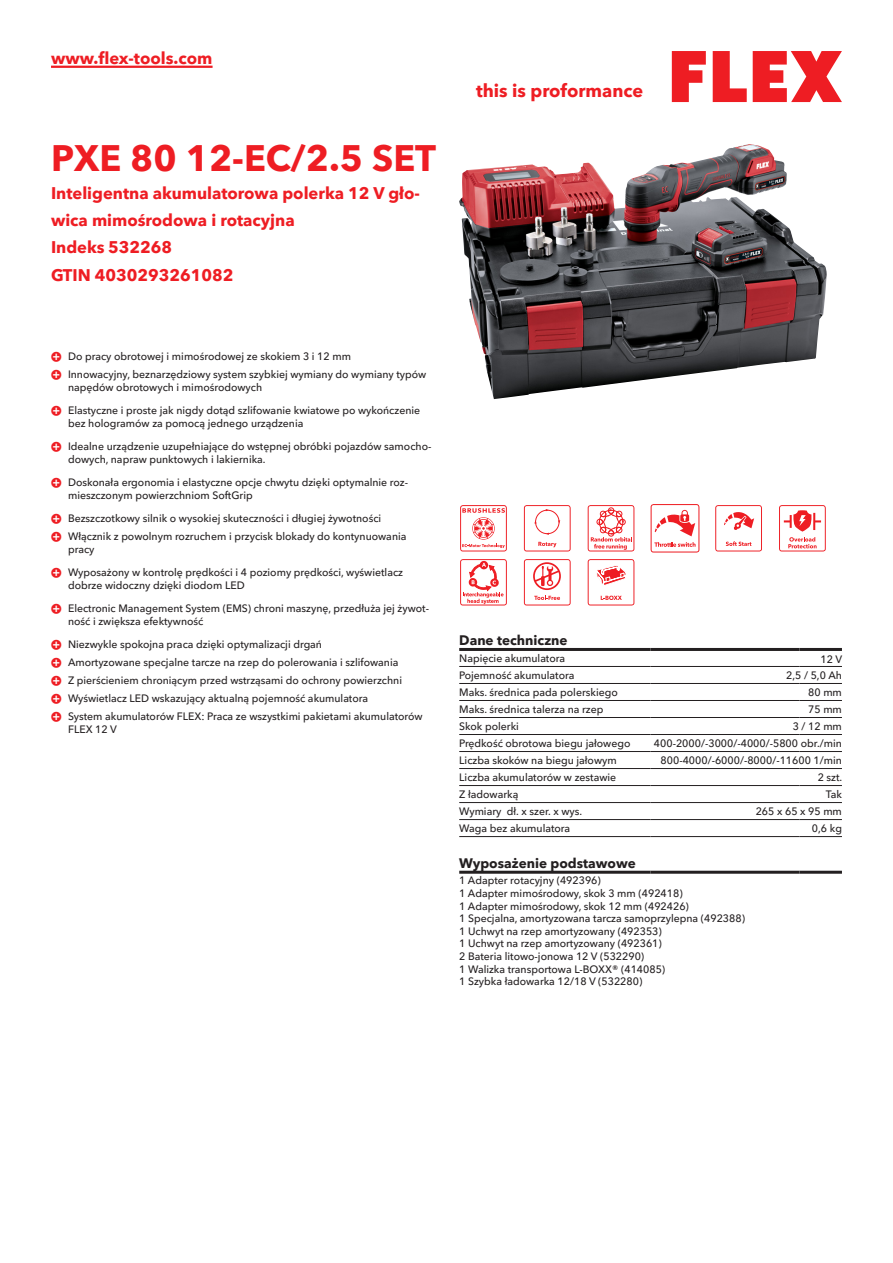
<style>
.page{position:relative;width:893px;height:1263px;background:#fff}
.page>*{position:absolute;margin:0;border:0;box-sizing:border-box;transform-origin:0 0}
.CB_AF_Product-name{font:700 36px "Avenir Next W1 G";color:#ee1d23}
.t1{font:700 18px "Avenir Next W1 G";color:#ee1d23}
.CB_AF_Product-short{font:700 16.5px/27px "Avenir Next W1 G";color:#ee1d23}
.CB_AF_Order-number{font:700 16.5px "Avenir Next W1 G";color:#ee1d23}
.CB_AF_Table-headline{font:700 13.5px "Avenir Next W1 G";color:#231f20}
.CB_AF_Table-specific{font:500 10.5px/12.6px "Avenir Next W1 G";color:#231f20}
</style>
<div class="page">
<svg style="left:672px;top:51px;width:34px;height:51px"></svg>
<svg style="left:713px;top:51px;width:34px;height:51px"></svg>
<svg style="left:753px;top:51px;width:89px;height:51px"></svg>
<hr style="left:51px;top:66px;width:162px;height:2px;background:#ee1d23">
<img style="left:459px;top:144px;width:290px;height:255px">
<hr style="left:459px;top:666px;width:192px;height:1px;background:#231f20">
<hr style="left:651px;top:666px;width:148px;height:1px;background:#231f20">
<hr style="left:799px;top:666px;width:43px;height:1px;background:#231f20">
<hr style="left:459px;top:683px;width:192px;height:1px;background:#231f20">
<hr style="left:651px;top:683px;width:148px;height:1px;background:#231f20">
<hr style="left:799px;top:683px;width:43px;height:1px;background:#231f20">
<hr style="left:459px;top:700px;width:192px;height:1px;background:#231f20">
<hr style="left:651px;top:700px;width:148px;height:1px;background:#231f20">
<hr style="left:799px;top:700px;width:43px;height:1px;background:#231f20">
<hr style="left:459px;top:717px;width:192px;height:1px;background:#231f20">
<hr style="left:651px;top:717px;width:148px;height:1px;background:#231f20">
<hr style="left:799px;top:717px;width:43px;height:1px;background:#231f20">
<hr style="left:459px;top:734px;width:192px;height:1px;background:#231f20">
<hr style="left:651px;top:734px;width:148px;height:1px;background:#231f20">
<hr style="left:799px;top:734px;width:43px;height:1px;background:#231f20">
<hr style="left:459px;top:751px;width:192px;height:1px;background:#231f20">
<hr style="left:651px;top:751px;width:148px;height:1px;background:#231f20">
<hr style="left:799px;top:751px;width:43px;height:1px;background:#231f20">
<hr style="left:459px;top:768px;width:192px;height:1px;background:#231f20">
<hr style="left:651px;top:768px;width:148px;height:1px;background:#231f20">
<hr style="left:799px;top:768px;width:43px;height:1px;background:#231f20">
<hr style="left:459px;top:785px;width:192px;height:1px;background:#231f20">
<hr style="left:651px;top:785px;width:148px;height:1px;background:#231f20">
<hr style="left:799px;top:785px;width:43px;height:1px;background:#231f20">
<hr style="left:459px;top:802px;width:192px;height:1px;background:#231f20">
<hr style="left:651px;top:802px;width:148px;height:1px;background:#231f20">
<hr style="left:799px;top:802px;width:43px;height:1px;background:#231f20">
<hr style="left:459px;top:819px;width:192px;height:1px;background:#231f20">
<hr style="left:651px;top:819px;width:148px;height:1px;background:#231f20">
<hr style="left:799px;top:819px;width:43px;height:1px;background:#231f20">
<hr style="left:459px;top:836px;width:192px;height:1px;background:#231f20">
<hr style="left:651px;top:836px;width:148px;height:1px;background:#231f20">
<hr style="left:799px;top:836px;width:43px;height:1px;background:#231f20">
<hr style="left:459px;top:648px;width:192px;height:3px;background:#231f20">
<hr style="left:651px;top:648px;width:148px;height:3px;background:#231f20">
<hr style="left:799px;top:648px;width:43px;height:3px;background:#231f20">
<hr style="left:459px;top:871px;width:192px;height:3px;background:#231f20">
<hr style="left:651px;top:871px;width:148px;height:3px;background:#231f20">
<hr style="left:799px;top:871px;width:43px;height:3px;background:#231f20">
<svg style="left:460px;top:505px;width:47px;height:46px"></svg>
<svg style="left:524px;top:505px;width:47px;height:46px"></svg>
<svg style="left:588px;top:505px;width:46px;height:46px"></svg>
<svg style="left:651px;top:504px;width:48px;height:48px"></svg>
<svg style="left:715px;top:505px;width:47px;height:46px"></svg>
<svg style="left:779px;top:505px;width:47px;height:46px"></svg>
<svg style="left:460px;top:559px;width:47px;height:46px"></svg>
<svg style="left:524px;top:559px;width:47px;height:46px"></svg>
<svg style="left:588px;top:559px;width:46px;height:46px"></svg>
<h3 class="CB_AF_Product-short" style="left:51px;top:43px;width:163px">www.flex-tools.com</h3>
<p class="CB_AF_Product-name" style="left:51px;top:130px;width:387px">PXE 80 12-EC/2.5 SET</p>
<p class="CB_AF_Product-short" style="left:51px;top:178px;width:370px">Inteligentna akumulatorowa polerka 12 V gło&shy;wica mimośrodowa i rotacyjna</p>
<p class="CB_AF_Order-number" style="left:51px;top:234px;width:123px">Indeks 532268</p>
<p class="CB_AF_Order-number" style="left:51px;top:262px;width:184px">GTIN 4030293261082</p>
<h2 class="t1" style="left:476px;top:77px;width:169px">this is proformance</h2>
<p class="CB_AF_Table-specific" style="left:68px;top:349px;width:284px">Do pracy obrotowej i mimośrodowej ze skokiem 3 i 12 mm</p>
<p class="CB_AF_Table-specific" style="left:68px;top:367px;width:360px">Innowacyjny, beznarzędziowy system szybkiej wymiany do wymiany typów napędów obrotowych i mimośrodowych</p>
<p class="CB_AF_Table-specific" style="left:68px;top:403px;width:354px">Elastyczne i proste jak nigdy dotąd szlifowanie kwiatowe po wykończenie bez hologramów za pomocą jednego urządzenia</p>
<p class="CB_AF_Table-specific" style="left:68px;top:439px;width:365px">Idealne urządzenie uzupełniające do wstępnej obróbki pojazdów samocho&shy;dowych, napraw punktowych i lakiernika.</p>
<p class="CB_AF_Table-specific" style="left:68px;top:475px;width:342px">Doskonała ergonomia i elastyczne opcje chwytu dzięki optymalnie roz&shy;mieszczonym powierzchniom SoftGrip</p>
<p class="CB_AF_Table-specific" style="left:68px;top:511px;width:315px">Bezszczotkowy silnik o wysokiej skuteczności i długiej żywotności</p>
<p class="CB_AF_Table-specific" style="left:68px;top:529px;width:340px">Włącznik z powolnym rozruchem i przycisk blokady do kontynuowania pracy</p>
<p class="CB_AF_Table-specific" style="left:68px;top:565px;width:337px">Wyposażony w kontrolę prędkości i 4 poziomy prędkości, wyświetlacz dobrze widoczny dzięki diodom LED</p>
<p class="CB_AF_Table-specific" style="left:68px;top:601px;width:363px">Electronic Management System (EMS) chroni maszynę, przedłuża jej żywot&shy;ność i zwiększa efektywność</p>
<p class="CB_AF_Table-specific" style="left:68px;top:637px;width:256px">Niezwykle spokojna praca dzięki optymalizacji drgań</p>
<p class="CB_AF_Table-specific" style="left:68px;top:655px;width:332px">Amortyzowane specjalne tarcze na rzep do polerowania i szlifowania</p>
<p class="CB_AF_Table-specific" style="left:68px;top:673px;width:336px">Z pierścieniem chroniącym przed wstrząsami do ochrony powierzchni</p>
<p class="CB_AF_Table-specific" style="left:68px;top:691px;width:302px">Wyświetlacz LED wskazujący aktualną pojemność akumulatora</p>
<p class="CB_AF_Table-specific" style="left:68px;top:709px;width:356px">System akumulatorów FLEX: Praca ze wszystkimi pakietami akumulatorów<br>FLEX 12 V</p>
<p class="CB_AF_Table-headline" style="left:459px;top:630px;width:110px">Dane techniczne</p>
<p class="CB_AF_Table-specific" style="left:459px;top:651px;width:107px">Napięcie akumulatora</p>
<p class="CB_AF_Table-specific" style="left:820px;top:652px;width:23px">12 V</p>
<p class="CB_AF_Table-specific" style="left:459px;top:668px;width:117px">Pojemność akumulatora</p>
<p class="CB_AF_Table-specific" style="left:786px;top:668px;width:57px">2,5 / 5,0 Ah</p>
<p class="CB_AF_Table-specific" style="left:459px;top:685px;width:160px">Maks. średnica pada polerskiego</p>
<p class="CB_AF_Table-specific" style="left:808px;top:685px;width:35px">80 mm</p>
<p class="CB_AF_Table-specific" style="left:459px;top:702px;width:146px">Maks. średnica talerza na rzep</p>
<p class="CB_AF_Table-specific" style="left:808px;top:702px;width:35px">75 mm</p>
<p class="CB_AF_Table-specific" style="left:459px;top:719px;width:61px">Skok polerki</p>
<p class="CB_AF_Table-specific" style="left:793px;top:719px;width:51px">3 / 12 mm</p>
<p class="CB_AF_Table-specific" style="left:459px;top:736px;width:173px">Prędkość obrotowa biegu jałowego</p>
<p class="CB_AF_Table-specific" style="left:654px;top:736px;width:189px">400-2000/-3000/-4000/-5800 obr./min</p>
<p class="CB_AF_Table-specific" style="left:459px;top:753px;width:159px">Liczba skoków na biegu jałowym</p>
<p class="CB_AF_Table-specific" style="left:661px;top:753px;width:183px">800-4000/-6000/-8000/-11600 1/min</p>
<p class="CB_AF_Table-specific" style="left:459px;top:770px;width:158px">Liczba akumulatorów w zestawie</p>
<p class="CB_AF_Table-specific" style="left:818px;top:770px;width:26px">2 szt.</p>
<p class="CB_AF_Table-specific" style="left:459px;top:787px;width:61px">Z ładowarką</p>
<p class="CB_AF_Table-specific" style="left:826px;top:787px;width:18px">Tak</p>
<p class="CB_AF_Table-specific" style="left:459px;top:804px;width:124px">Wymiary dł. x szer. x wys.</p>
<p class="CB_AF_Table-specific" style="left:756px;top:804px;width:88px">265 x 65 x 95 mm</p>
<p class="CB_AF_Table-specific" style="left:459px;top:821px;width:112px">Waga bez akumulatora</p>
<p class="CB_AF_Table-specific" style="left:812px;top:821px;width:32px">0,6 kg</p>
<p class="CB_AF_Table-headline" style="left:459px;top:852px;width:178px">Wyposażenie podstawowe</p>
<p class="CB_AF_Table-specific" style="left:459px;top:873px;width:287px">1 Adapter rotacyjny (492396)<br>1 Adapter mimośrodowy, skok 3 mm (492418)<br>1 Adapter mimośrodowy, skok 12 mm (492426)<br>1 Specjalna, amortyzowana tarcza samoprzylepna (492388)<br>1 Uchwyt na rzep amortyzowany (492353)<br>1 Uchwyt na rzep amortyzowany (492361)<br>2 Bateria litowo-jonowa 12 V (532290)<br>1 Walizka transportowa L-BOXX® (414085)<br>1 Szybka ładowarka 12/18 V (532280)</p>
</div>
